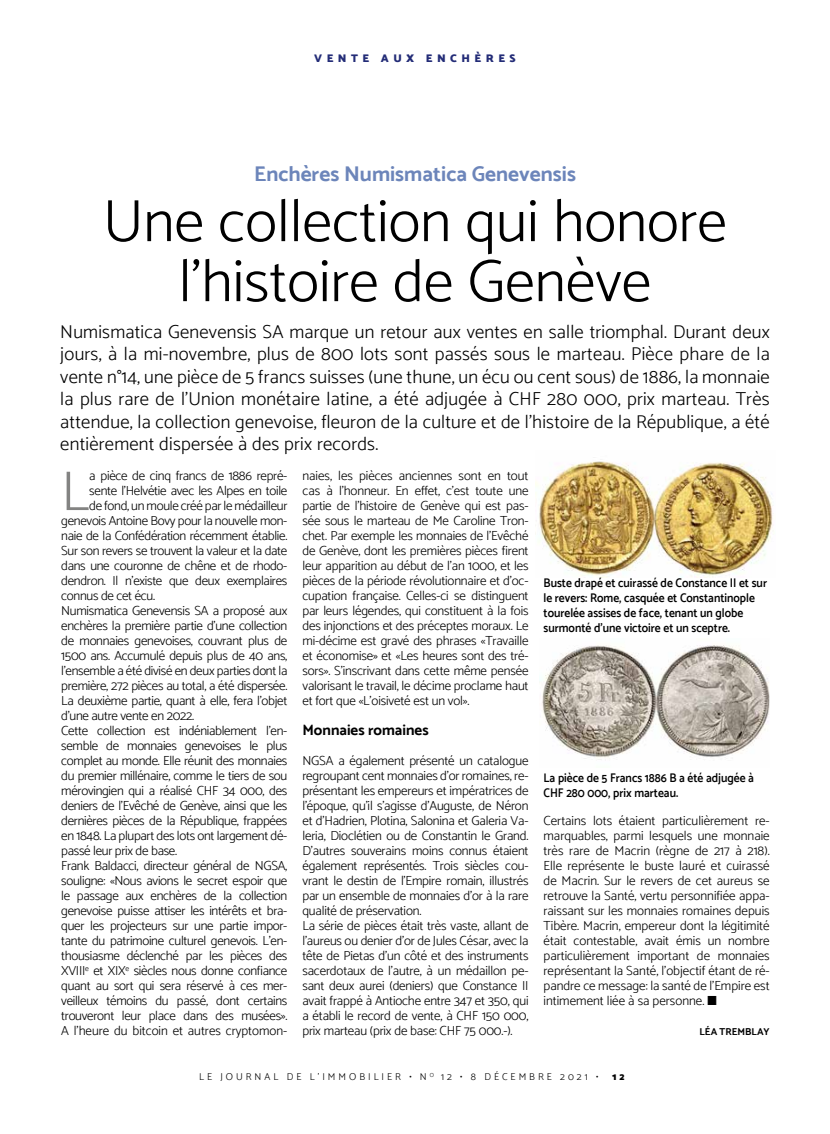
<style>
.page{position:relative;width:830px;height:1134px;background:#fff}
.page>*{position:absolute;margin:0;border:0;box-sizing:border-box;transform-origin:0 0}
.t1{font:300 60px/60px "Catamaran";color:#000;text-align:center}
.t2{font:300 56.38px "Catamaran";color:#838382}
.t3{font:700 21.25px "Catamaran";color:#6c85ba}
.t4{font:300 18.75px/22.5px "Catamaran";letter-spacing:.01em;color:#000;text-align:justify}
.t5{font:700 15px "Catamaran";color:#000}
.t6{font:300 13.12px/15px "Catamaran";letter-spacing:-.02em;color:#000;text-align:justify}
.t7{font:300 13.12px "Catamaran";color:#000}
.t8{font:600 12.5px/15px "Catamaran";color:#000;scale:.92 1}
.t9{font:900 11.25px "Catamaran";letter-spacing:.4em;color:#232c77}
.t10{font:300 10px "Catamaran";letter-spacing:.3em;color:#000}
.t11{font:700 10px "Catamaran";color:#000}
.t12{font:900 10px "Catamaran";color:#000}
</style>
<div class="page">
<img style="left:535px;top:461px;width:238px;height:116px">
<img style="left:542px;top:645px;width:226px;height:115px">
<p class="t9" style="left:314px;top:51px;width:203px">VENTE AUX ENCHÈRES</p>
<h3 class="t3" style="left:254px;top:161px;width:323px">Enchères Numismatica Genevensis</h3>
<h1 class="t1" style="left:103px;top:190px;width:625px">Une collection qui honore l’histoire de Genève</h1>
<p class="t4" style="left:60px;top:320px;width:710px">Numismatica Genevensis SA marque un retour aux ventes en salle triomphal. Durant deux jours, à la mi-novembre, plus de 800 lots sont passés sous le marteau. Pièce phare de la vente n°14, une pièce de 5 francs suisses (une thune, un écu ou cent sous) de 1886, la monnaie la plus rare de l’Union monétaire latine, a été adjugée à CHF 280 000, prix marteau. Très attendue, la collection genevoise, fleuron de la culture et de l’histoire de la République, a été entièrement dispersée à des prix records.</p>
<h2 class="t2" style="left:61px;top:458px;width:30px">L</h2>
<p class="t6" style="left:89px;top:468px;width:199px">a pièce de cinq francs de 1886 repré-</p>
<p class="t6" style="left:89px;top:483px;width:199px">sente l’Helvétie avec les Alpes en toile</p>
<p class="t6" style="left:89px;top:498px;width:199px">de fond, un moule créé par le médailleur</p>
<p class="t6" style="left:61px;top:513px;width:227px">genevois Antoine Bovy pour la nouvelle mon-</p>
<p class="t6" style="left:61px;top:528px;width:227px">naie de la Confédération récemment établie.</p>
<p class="t6" style="left:61px;top:543px;width:227px">Sur son revers se trouvent la valeur et la date</p>
<p class="t6" style="left:61px;top:558px;width:227px">dans une couronne de chêne et de rhodo-</p>
<p class="t6" style="left:61px;top:573px;width:227px">dendron. Il n’existe que deux exemplaires</p>
<p class="t6" style="left:61px;top:588px;width:95px">connus de cet écu.</p>
<p class="t6" style="left:61px;top:603px;width:227px">Numismatica Genevensis SA a proposé aux</p>
<p class="t6" style="left:61px;top:618px;width:227px">enchères la première partie d’une collection</p>
<p class="t6" style="left:61px;top:633px;width:227px">de monnaies genevoises, couvrant plus de</p>
<p class="t6" style="left:61px;top:648px;width:227px">1500 ans. Accumulé depuis plus de 40 ans,</p>
<p class="t6" style="left:61px;top:663px;width:227px">l’ensemble a été divisé en deux parties dont la</p>
<p class="t6" style="left:61px;top:678px;width:227px">première, 272 pièces au total, a été dispersée.</p>
<p class="t6" style="left:61px;top:693px;width:227px">La deuxième partie, quant à elle, fera l’objet</p>
<p class="t6" style="left:61px;top:708px;width:134px">d’une autre vente en 2022.</p>
<p class="t6" style="left:61px;top:723px;width:227px">Cette collection est indéniablement l’en-</p>
<p class="t6" style="left:61px;top:738px;width:227px">semble de monnaies genevoises le plus</p>
<p class="t6" style="left:61px;top:753px;width:227px">complet au monde. Elle réunit des monnaies</p>
<p class="t6" style="left:61px;top:768px;width:227px">du premier millénaire, comme le tiers de sou</p>
<p class="t6" style="left:61px;top:783px;width:227px">mérovingien qui a réalisé CHF 34 000, des</p>
<p class="t6" style="left:61px;top:798px;width:227px">deniers de l’Evêché de Genève, ainsi que les</p>
<p class="t6" style="left:61px;top:813px;width:227px">dernières pièces de la République, frappées</p>
<p class="t6" style="left:61px;top:828px;width:227px">en 1848. La plupart des lots ont largement dé-</p>
<p class="t6" style="left:61px;top:843px;width:117px">passé leur prix de base.</p>
<p class="t6" style="left:61px;top:858px;width:227px">Frank Baldacci, directeur général de NGSA,</p>
<p class="t6" style="left:61px;top:873px;width:227px">souligne: «Nous avions le secret espoir que</p>
<p class="t6" style="left:61px;top:888px;width:227px">le passage aux enchères de la collection</p>
<p class="t6" style="left:61px;top:903px;width:227px">genevoise puisse attiser les intérêts et bra-</p>
<p class="t6" style="left:61px;top:918px;width:227px">quer les projecteurs sur une partie impor-</p>
<p class="t6" style="left:61px;top:933px;width:227px">tante du patrimoine culturel genevois. L’en-</p>
<p class="t6" style="left:61px;top:948px;width:227px">thousiasme déclenché par les pièces des</p>
<p class="t6" style="left:61px;top:963px;width:227px">XVIII<sup>e</sup> et XIX<sup>e</sup> siècles nous donne confiance</p>
<p class="t6" style="left:61px;top:978px;width:227px">quant au sort qui sera réservé à ces mer-</p>
<p class="t6" style="left:61px;top:993px;width:227px">veilleux témoins du passé, dont certains</p>
<p class="t6" style="left:61px;top:1008px;width:227px">trouveront leur place dans des musées».</p>
<p class="t7" style="left:61px;top:1023px;width:227px">A l’heure du bitcoin et autres cryptomon-</p>
<p class="t6" style="left:302px;top:468px;width:227px">naies, les pièces anciennes sont en tout cas à l’honneur. En effet, c’est toute une partie de l’histoire de Genève qui est pas&shy;sée sous le marteau de Me Caroline Tron&shy;chet. Par exemple les monnaies de l’Evêché de Genève, dont les premières pièces firent leur apparition au début de l’an 1000, et les pièces de la période révolutionnaire et d’oc&shy;cupation française. Celles-ci se distinguent par leurs légendes, qui constituent à la fois des injonctions et des préceptes moraux. Le mi-décime est gravé des phrases «Travaille et économise» et «Les heures sont des tré&shy;sors». S’inscrivant dans cette même pensée valorisant le travail, le décime proclame haut et fort que «L’oisiveté est un vol».</p>
<p class="t5" style="left:302px;top:721px;width:128px">Monnaies romaines</p>
<p class="t6" style="left:302px;top:753px;width:227px;text-align:left">NGSA a également présenté un catalogue regroupant cent monnaies d’or romaines, re&shy;présentant les empereurs et impératrices de l’époque, qu’il s’agisse d’Auguste, de Néron et d’Hadrien, Plotina, Salonina et Galeria Va&shy;leria, Dioclétien ou de Constantin le Grand.<br>D’autres souverains moins connus étaient également représentés. Trois siècles cou&shy;vrant le destin de l’Empire romain, illustrés par un ensemble de monnaies d’or à la rare qualité de préservation.<br>La série de pièces était très vaste, allant de l’aureus ou denier d’or de Jules César, avec la tête de Pietas d’un côté et des instruments sacerdotaux de l’autre, à un médaillon pe&shy;sant deux aurei (deniers) que Constance II avait frappé à Antioche entre 347 et 350, qui a établi le record de vente, à CHF 150 000, prix marteau (prix de base: CHF 75 000.-).</p>
<p class="t8" style="left:543px;top:575px;width:244px">Buste drapé et cuirassé de Constance II et sur le revers: Rome, casquée et Constantinople tourelée assises de face, tenant un globe surmonté d’une victoire et un sceptre.</p>
<p class="t8" style="left:543px;top:770px;width:230px">La pièce de 5 Francs 1886 B a été adjugée à<br>CHF 280 000, prix marteau.</p>
<p class="t6" style="left:543px;top:813px;width:227px">Certains lots étaient particulièrement re&shy;marquables, parmi lesquels une monnaie très rare de Macrin (règne de 217 à 218).<br>Elle représente le buste lauré et cuirassé de Macrin. Sur le revers de cet aureus se retrouve la Santé, vertu personnifiée appa&shy;raissant sur les monnaies romaines depuis Tibère. Macrin, empereur dont la légitimité était contestable, avait émis un nombre particulièrement important de monnaies représentant la Santé, l’objectif étant de ré&shy;pandre ce message: la santé de l’Empire est intimement liée à sa personne. ■</p>
<p class="t11" style="left:699px;top:1026px;width:72px">LÉA TREMBLAY</p>
<p class="t10" style="left:199px;top:1071px;width:400px">LE JOURNAL DE L’IMMOBILIER • N <sup>O</sup> 12 • 8 DÉCEMBRE 2021 •</p>
<p class="t12" style="left:611px;top:1071px;width:14px">1 2</p>
</div>
